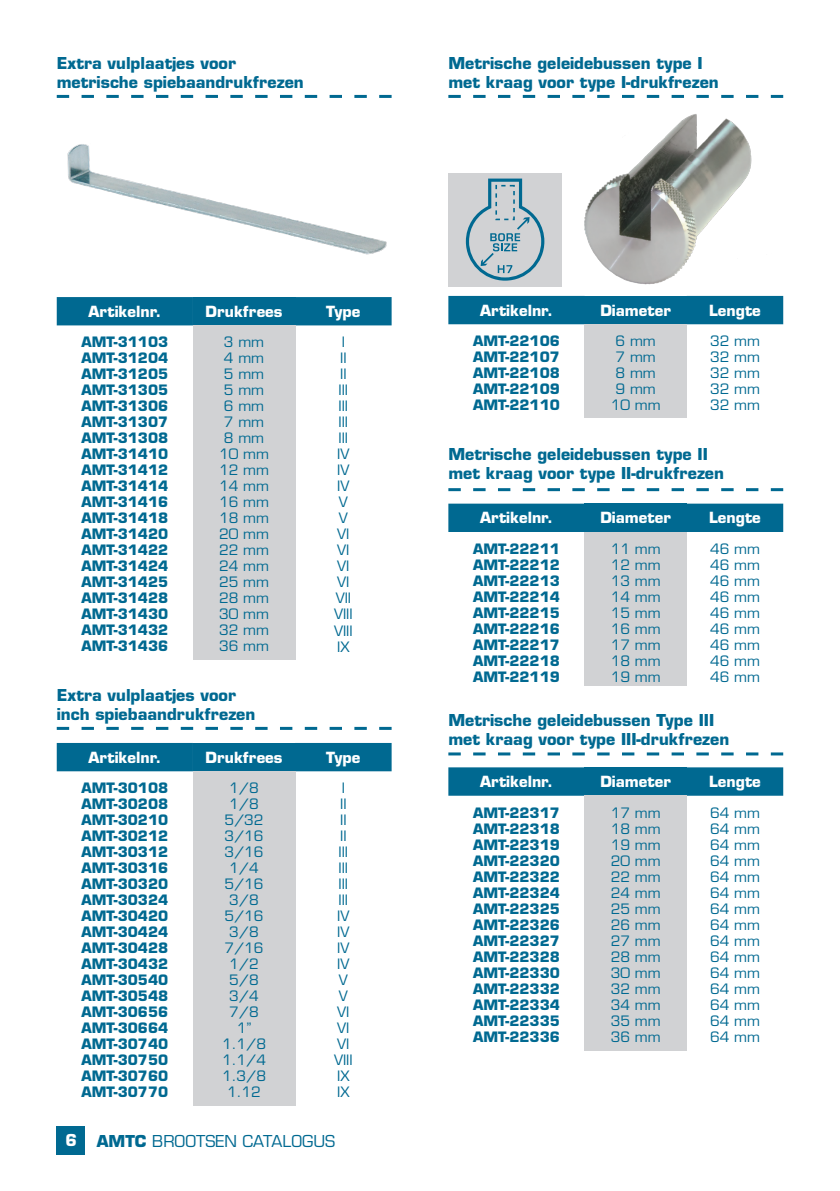
<style>
.page{position:relative;width:840px;height:1191px;background:#fff}
.page>*{position:absolute;margin:0;border:0;box-sizing:border-box;transform-origin:0 0}
.t1{font:700 16px/19.2px "Eurostile LT Std";color:#006991}
.t2{font:16px "Eurostile LT Std";color:#006991}
.t3{font:700 15px "Eurostile LT Std";color:#fff}
.t4{font:700 14px/16px "Eurostile LT Std";color:#006991;text-align:justify}
.t5{font:14px/16px "Eurostile LT Std";color:#006991;text-align:justify}
.s1{font-weight:700;color:#fff}
.s2{font-weight:700}
</style>
<div class="page">
<div style="left:57px;top:1126px;width:28px;height:28px;background:#006991"></div>
<div style="left:448px;top:767px;width:334px;height:28px;background:#006991"></div>
<div style="left:584px;top:767px;width:102px;height:28px;background:#006991"></div>
<div style="left:584px;top:795px;width:102px;height:256px;background:#d1d2d4"></div>
<svg style="left:448px;top:752px;width:334px;height:3px"></svg>
<img style="left:67px;top:144px;width:320px;height:111px">
<div style="left:57px;top:297px;width:334px;height:28px;background:#006991"></div>
<div style="left:193px;top:297px;width:102px;height:28px;background:#006991"></div>
<div style="left:193px;top:325px;width:102px;height:335px;background:#d1d2d4"></div>
<svg style="left:57px;top:95px;width:334px;height:3px"></svg>
<div style="left:57px;top:743px;width:334px;height:28px;background:#006991"></div>
<div style="left:193px;top:743px;width:102px;height:28px;background:#006991"></div>
<div style="left:193px;top:771px;width:102px;height:335px;background:#d1d2d4"></div>
<svg style="left:57px;top:727px;width:334px;height:3px"></svg>
<div style="left:448px;top:296px;width:334px;height:28px;background:#006991"></div>
<div style="left:584px;top:296px;width:102px;height:28px;background:#006991"></div>
<div style="left:584px;top:324px;width:102px;height:94px;background:#d1d2d4"></div>
<svg style="left:448px;top:95px;width:334px;height:3px"></svg>
<div style="left:448px;top:503px;width:334px;height:29px;background:#006991"></div>
<div style="left:584px;top:503px;width:102px;height:29px;background:#006991"></div>
<div style="left:584px;top:532px;width:102px;height:153px;background:#d1d2d4"></div>
<svg style="left:448px;top:488px;width:334px;height:3px"></svg>
<div style="left:448px;top:173px;width:113px;height:113px;background:#d1d2d4"></div>
<svg style="left:465px;top:179px;width:52px;height:102px"></svg>
<img style="left:517px;top:114px;width:266px;height:182px">
<p class="t1" style="left:57px;top:53px;width:248px">Extra vulplaatjes voor metrische spiebaandrukfrezen</p>
<p class="t3" style="left:88px;top:302px;width:74px">Artikelnr.</p>
<p class="t3" style="left:205px;top:302px;width:79px">Drukfrees</p>
<p class="t3" style="left:326px;top:302px;width:36px">Type</p>
<p class="t4" style="left:81px;top:334px;width:88px">AMT-31103<br>AMT-31204<br>AMT-31205<br>AMT-31305<br>AMT-31306<br>AMT-31307<br>AMT-31308<br>AMT-31410<br>AMT-31412<br>AMT-31414<br>AMT-31416<br>AMT-31418<br>AMT-31420<br>AMT-31422<br>AMT-31424<br>AMT-31425<br>AMT-31428<br>AMT-31430<br>AMT-31432<br>AMT-31436</p>
<p class="t5" style="left:219px;top:334px;width:51px;text-align:center">3 mm<br>4 mm<br>5 mm<br>5 mm<br>6 mm<br>7 mm<br>8 mm<br>10 mm<br>12 mm<br>14 mm<br>16 mm<br>18 mm<br>20 mm<br>22 mm<br>24 mm<br>25 mm<br>28 mm<br>30 mm<br>32 mm<br>36 mm</p>
<p class="t5" style="left:334px;top:334px;width:20px;text-align:center">I<br>II<br>II<br>III<br>III<br>III<br>III<br>IV<br>IV<br>IV<br>V<br>V<br>VI<br>VI<br>VI<br>VI<br>VII<br>VIII<br>VIII<br>IX</p>
<p class="t1" style="left:57px;top:685px;width:200px">Extra vulplaatjes voor inch spiebaandrukfrezen</p>
<p class="t3" style="left:88px;top:748px;width:74px">Artikelnr.</p>
<p class="t3" style="left:205px;top:748px;width:79px">Drukfrees</p>
<p class="t3" style="left:326px;top:748px;width:36px">Type</p>
<p class="t4" style="left:81px;top:780px;width:88px">AMT-30108<br>AMT-30208<br>AMT-30210<br>AMT-30212<br>AMT-30312<br>AMT-30316<br>AMT-30320<br>AMT-30324<br>AMT-30420<br>AMT-30424<br>AMT-30428<br>AMT-30432<br>AMT-30540<br>AMT-30548<br>AMT-30656<br>AMT-30664<br>AMT-30740<br>AMT-30750<br>AMT-30760<br>AMT-30770</p>
<p class="t5" style="left:222px;top:780px;width:45px;text-align:center">1/8<br>1/8<br>5/32<br>3/16<br>3/16<br>1/4<br>5/16<br>3/8<br>5/16<br>3/8<br>7/16<br>1/2<br>5/8<br>3/4<br>7/8<br>1”<br>1.1/8<br>1.1/4<br>1.3/8<br>1.12</p>
<p class="t5" style="left:334px;top:780px;width:20px;text-align:center">I<br>II<br>II<br>II<br>III<br>III<br>III<br>III<br>IV<br>IV<br>IV<br>IV<br>V<br>V<br>VI<br>VI<br>VI<br>VIII<br>IX<br>IX</p>
<p class="t2" style="left:65px;top:1131px;width:271px"><span class="s1">6</span> <span class="s2">AMTC</span> BROOTSEN CATALOGUS</p>
<p class="t1" style="left:448px;top:53px;width:272px">Metrische geleidebussen type I met kraag voor type I-drukfrezen</p>
<p class="t3" style="left:480px;top:301px;width:74px">Artikelnr.</p>
<p class="t3" style="left:600px;top:301px;width:72px">Diameter</p>
<p class="t3" style="left:708px;top:301px;width:53px">Lengte</p>
<p class="t4" style="left:473px;top:333px;width:88px">AMT-22106<br>AMT-22107<br>AMT-22108<br>AMT-22109<br>AMT-22110</p>
<p class="t5" style="left:610px;top:333px;width:51px;text-align:center">6 mm<br>7 mm<br>8 mm<br>9 mm<br>10 mm</p>
<p class="t5" style="left:709px;top:333px;width:51px">32 mm 32 mm 32 mm 32 mm 32 mm</p>
<p class="t1" style="left:448px;top:444px;width:277px">Metrische geleidebussen type II met kraag voor type II-drukfrezen</p>
<p class="t3" style="left:480px;top:508px;width:74px">Artikelnr.</p>
<p class="t3" style="left:600px;top:508px;width:72px">Diameter</p>
<p class="t3" style="left:708px;top:508px;width:53px">Lengte</p>
<p class="t4" style="left:473px;top:540px;width:88px">AMT-22211<br>AMT-22212<br>AMT-22213<br>AMT-22214<br>AMT-22215<br>AMT-22216<br>AMT-22217<br>AMT-22218<br>AMT-22119</p>
<p class="t5" style="left:610px;top:541px;width:51px">11 mm 12 mm 13 mm 14 mm 15 mm 16 mm 17 mm 18 mm 19 mm</p>
<p class="t5" style="left:709px;top:541px;width:51px">46 mm 46 mm 46 mm 46 mm 46 mm 46 mm 46 mm 46 mm 46 mm</p>
<p class="t1" style="left:448px;top:710px;width:282px">Metrische geleidebussen Type III met kraag voor type III-drukfrezen</p>
<p class="t3" style="left:480px;top:772px;width:74px">Artikelnr.</p>
<p class="t3" style="left:600px;top:772px;width:72px">Diameter</p>
<p class="t3" style="left:708px;top:772px;width:53px">Lengte</p>
<p class="t4" style="left:473px;top:804px;width:88px">AMT-22317<br>AMT-22318<br>AMT-22319<br>AMT-22320<br>AMT-22322<br>AMT-22324<br>AMT-22325<br>AMT-22326<br>AMT-22327<br>AMT-22328<br>AMT-22330<br>AMT-22332<br>AMT-22334<br>AMT-22335<br>AMT-22336</p>
<p class="t5" style="left:610px;top:804px;width:51px">17 mm 18 mm 19 mm 20 mm 22 mm 24 mm 25 mm 26 mm 27 mm 28 mm 30 mm 32 mm 34 mm 35 mm 36 mm</p>
<p class="t5" style="left:709px;top:804px;width:51px">64 mm 64 mm 64 mm 64 mm 64 mm 64 mm 64 mm 64 mm 64 mm 64 mm 64 mm 64 mm 64 mm 64 mm 64 mm</p>
</div>
